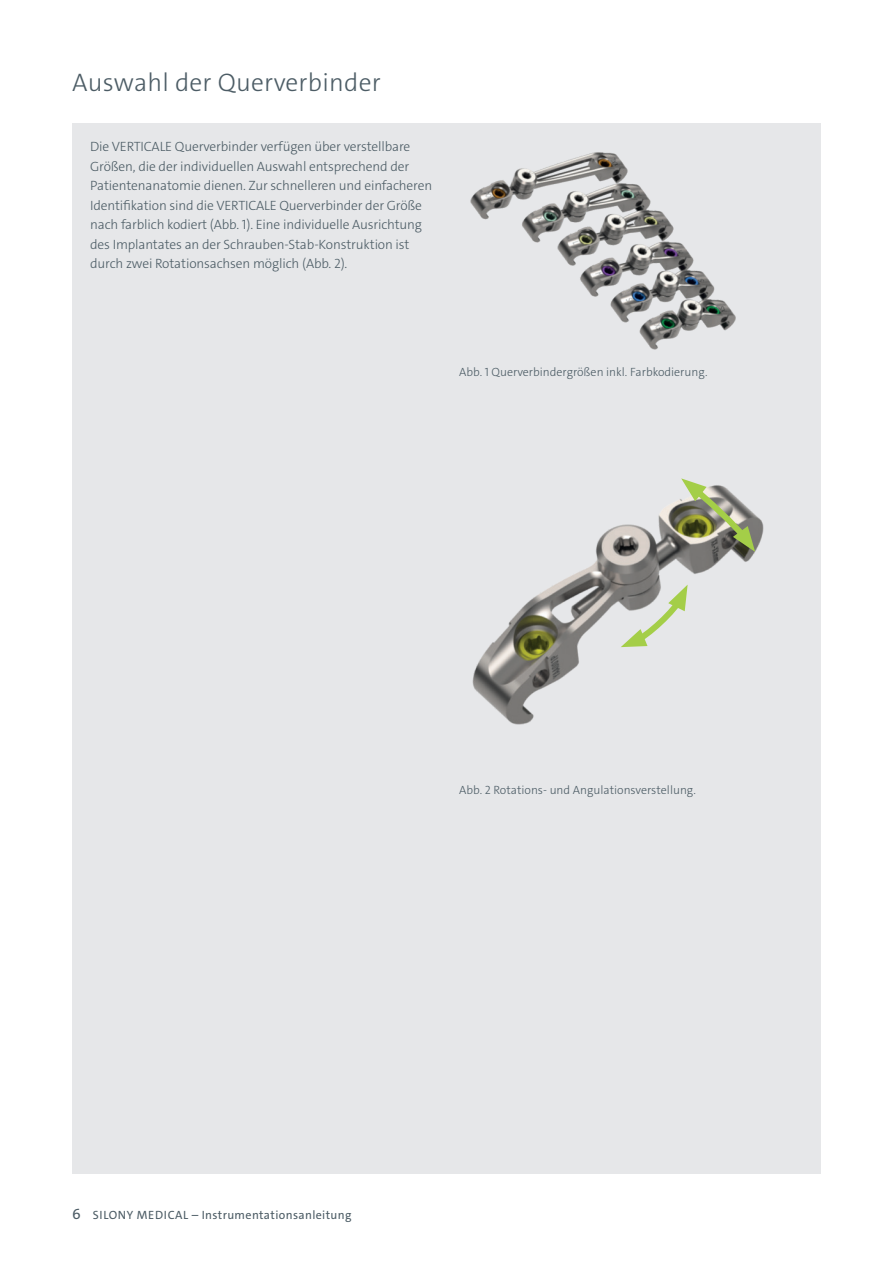
<style>
.page{position:relative;width:893px;height:1263px;background:#fff}
.page>*{position:absolute;margin:0;border:0;box-sizing:border-box;transform-origin:0 0}
.t1{font:300 25.5px "The Sans C4 s";letter-spacing:.01em;color:#4c5c65}
.t2{font:300 13.5px/19.5px "The Sans C4 s";letter-spacing:-.01em;color:#4c5c65}
.t3{font:300 12px "The Sans C4 s";color:#4c5c65}
.t4{font:12px "The Sans C4 s";letter-spacing:.03em;color:#4c5c65}
.s1{font-size:15px}
</style>
<div class="page">
<div style="left:72px;top:123px;width:749px;height:1051px;background:#e6e7e9"></div>
<img style="left:470px;top:152px;width:266px;height:198px">
<img style="left:472px;top:499px;width:292px;height:225px">
<svg style="left:681px;top:478px;width:74px;height:74px"></svg>
<svg style="left:621px;top:585px;width:68px;height:64px"></svg>
<h1 class="t1" style="left:72px;top:66px;width:310px">Auswahl der Querverbinder</h1>
<p class="t2" style="left:90px;top:137px;width:344px">Die VERTICALE Querverbinder verfügen über verstellbare Größen, die der individuellen Auswahl entsprechend der Patientenanatomie dienen. Zur schnelleren und einfacheren Identifikation sind die VERTICALE Querverbinder der Größe nach farblich kodiert (Abb. 1). Eine individuelle Ausrichtung des Implantates an der Schrauben-Stab-Konstruktion ist durch zwei Rotationsachsen möglich (Abb. 2).</p>
<p class="t3" style="left:459px;top:364px;width:248px">Abb. 1 Querverbindergrößen inkl. Farbkodierung.</p>
<p class="t3" style="left:459px;top:783px;width:237px">Abb. 2 Rotations- und Angulationsverstellung.</p>
<p class="t4" style="left:72px;top:1207px;width:281px"><span class="s1">6</span> SILONY MEDICAL – Instrumentationsanleitung</p>
</div>
